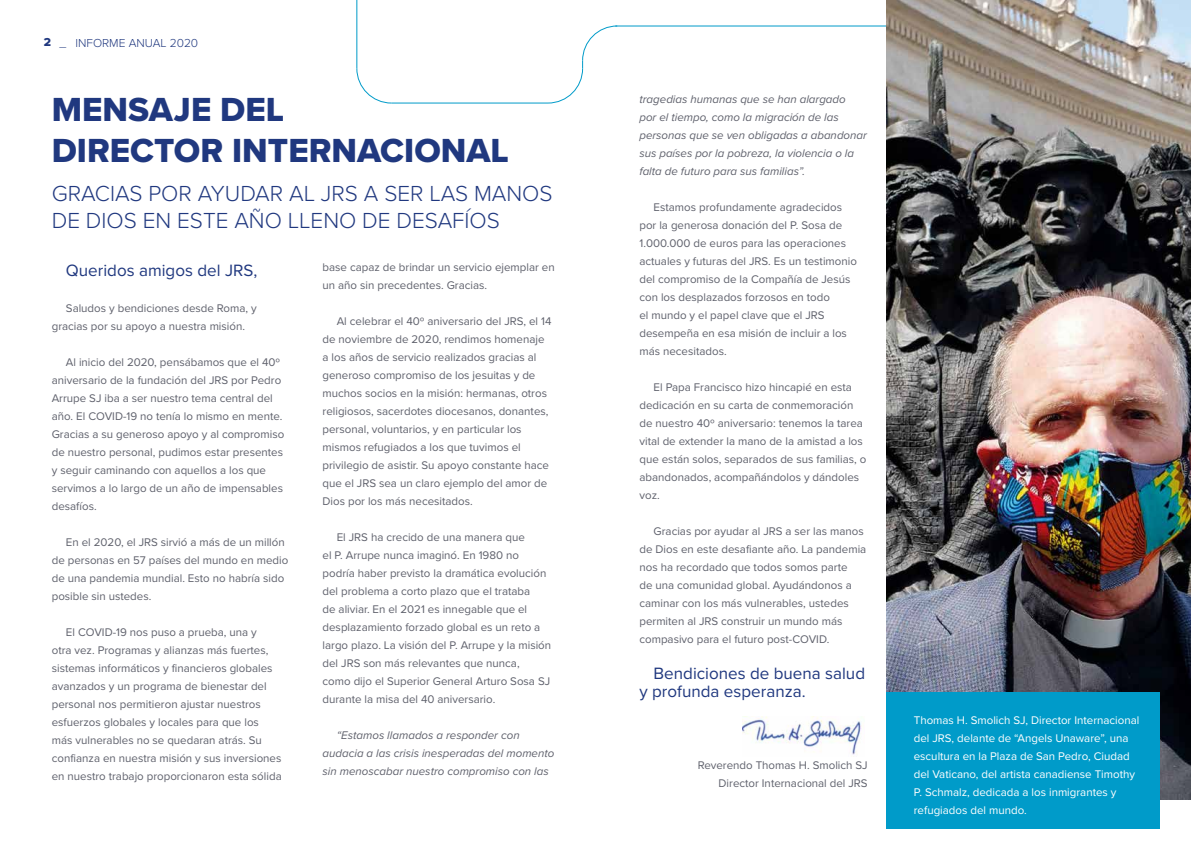
<style>
.page{position:relative;width:1191px;height:842px;background:#fff}
.page>*{position:absolute;margin:0;border:0;box-sizing:border-box;transform-origin:0 0}
.t1{font:34.6px/41.5px "Proxima Nova Extrabld";color:#20387f}
.t2{font:300 22.6px/27.1px "Proxima Nova";color:#20387f}
.t3{font:17px/18px "Proxima Nova";color:#20387f}
.t4{font:300 12px "Proxima Nova";color:#20387f}
.t5{font:11.5px/18px "Proxima Nova";color:#5f616c}
.t6{font:italic 11.5px/18px "Proxima Nova";color:#5f616c}
.t7{font:11.5px/18px "Proxima Nova";color:#fff}
.s1{font-family:"Proxima Nova Extrabld";font-weight:400}
</style>
<div class="page">
<hr style="left:615px;top:26px;width:576px;height:1px;background:#009bc9">
<svg style="left:356px;top:67px;width:36px;height:37px"></svg>
<hr style="left:356px;top:0;width:1px;height:68px;background:#009bc9">
<svg style="left:547px;top:25px;width:71px;height:79px"></svg>
<hr style="left:391px;top:103px;width:157px;height:1px;background:#009bc9">
<img style="left:886px;top:0;width:305px;height:799px">
<img style="left:742px;top:716px;width:120px;height:39px">
<div style="left:886px;top:692px;width:273px;height:136px;background:#009bc9"></div>
<p class="t4" style="left:44px;top:34px;width:156px"><span class="s1">2</span> _ INFORME ANUAL 2020</p>
<h1 class="t1" style="left:52px;top:88px;width:459px">MENSAJE DEL<br>DIRECTOR INTERNACIONAL</h1>
<h2 class="t2" style="left:52px;top:178px;width:502px">GRACIAS POR AYUDAR AL JRS A SER LAS MANOS<br>DE DIOS EN ESTE AÑO LLENO DE DESAFÍOS</h2>
<h3 class="t3" style="left:66px;top:260px;width:193px">Queridos amigos del JRS,</h3>
<p class="t5" style="left:52px;top:298px;width:206px;text-indent:14px">Saludos y bendiciones desde Roma, y gracias por su apoyo a nuestra misión.</p>
<p class="t5" style="left:52px;top:352px;width:234px;text-indent:14px">Al inicio del 2020, pensábamos que el 40º aniversario de la fundación del JRS por Pedro Arrupe SJ iba a ser nuestro tema central del año. El COVID-19 no tenía lo mismo en mente.<br>Gracias a su generoso apoyo y al compromiso de nuestro personal, pudimos estar presentes y seguir caminando con aquellos a los que servimos a lo largo de un año de impensables desafíos.</p>
<p class="t5" style="left:52px;top:532px;width:238px;text-indent:14px">En el 2020, el JRS sirvió a más de un millón de personas en 57 países del mundo en medio de una pandemia mundial. Esto no habría sido posible sin ustedes.</p>
<p class="t5" style="left:52px;top:622px;width:231px;text-indent:14px">El COVID-19 nos puso a prueba, una y<br>otra vez. Programas y alianzas más fuertes, sistemas informáticos y financieros globales avanzados y un programa de bienestar del personal nos permitieron ajustar nuestros esfuerzos globales y locales para que los más vulnerables no se quedaran atrás. Su confianza en nuestra misión y sus inversiones en nuestro trabajo proporcionaron esta sólida</p>
<p class="t5" style="left:322px;top:258px;width:234px">base capaz de brindar un servicio ejemplar en un año sin precedentes. Gracias.</p>
<p class="t5" style="left:322px;top:312px;width:230px;text-indent:14px">Al celebrar el 40º aniversario del JRS, el 14 de noviembre de 2020, rendimos homenaje a los años de servicio realizados gracias al generoso compromiso de los jesuitas y de muchos socios en la misión: hermanas, otros religiosos, sacerdotes diocesanos, donantes, personal, voluntarios, y en particular los mismos refugiados a los que tuvimos el privilegio de asistir. Su apoyo constante hace que el JRS sea un claro ejemplo del amor de Dios por los más necesitados.</p>
<p class="t5" style="left:322px;top:528px;width:230px;text-indent:14px">El JRS ha crecido de una manera que<br>el P. Arrupe nunca imaginó. En 1980 no podría haber previsto la dramática evolución del problema a corto plazo que el trataba<br>de aliviar. En el 2021 es innegable que el desplazamiento forzado global es un reto a largo plazo. La visión del P. Arrupe y la misión del JRS son más relevantes que nunca,<br>como dijo el Superior General Arturo Sosa SJ durante la misa del 40 aniversario.</p>
<p class="t6" style="left:322px;top:726px;width:233px;text-indent:14px">“Estamos llamados a responder con audacia a las crisis inesperadas del momento sin menoscabar nuestro compromiso con las</p>
<p class="t6" style="left:639px;top:89px;width:229px">tragedias humanas que se han alargado<br>por el tiempo, como la migración de las personas que se ven obligadas a abandonar sus países por la pobreza, la violencia o la falta de futuro para sus familias”.</p>
<p class="t5" style="left:639px;top:197px;width:219px;text-indent:14px">Estamos profundamente agradecidos por la generosa donación del P. Sosa de 1.000.000 de euros para las operaciones actuales y futuras del JRS. Es un testimonio del compromiso de la Compañía de Jesús con los desplazados forzosos en todo<br>el mundo y el papel clave que el JRS desempeña en esa misión de incluir a los más necesitados.</p>
<p class="t5" style="left:639px;top:377px;width:228px;text-indent:14px">El Papa Francisco hizo hincapié en esta dedicación en su carta de conmemoración de nuestro 40º aniversario: tenemos la tarea vital de extender la mano de la amistad a los que están solos, separados de sus familias, o abandonados, acompañándolos y dándoles voz.</p>
<p class="t5" style="left:639px;top:521px;width:228px;text-indent:14px">Gracias por ayudar al JRS a ser las manos de Dios en este desafiante año. La pandemia nos ha recordado que todos somos parte<br>de una comunidad global. Ayudándonos a caminar con los más vulnerables, ustedes permiten al JRS construir un mundo más compasivo para el futuro post-COVID.</p>
<h3 class="t3" style="left:639px;top:663px;width:227px;text-indent:14px">Bendiciones de buena salud y profunda esperanza.</h3>
<p class="t5" style="left:697px;top:755px;width:171px;text-align:right">Reverendo Thomas H. Smolich SJ<br>Director Internacional del JRS</p>
<p class="t7" style="left:913px;top:710px;width:227px">Thomas H. Smolich SJ, Director Internacional del JRS, delante de “Angels Unaware”, una escultura en la Plaza de San Pedro, Ciudad del Vaticano, del artista canadiense Timothy P. Schmalz, dedicada a los inmigrantes y refugiados del mundo.</p>
</div>
